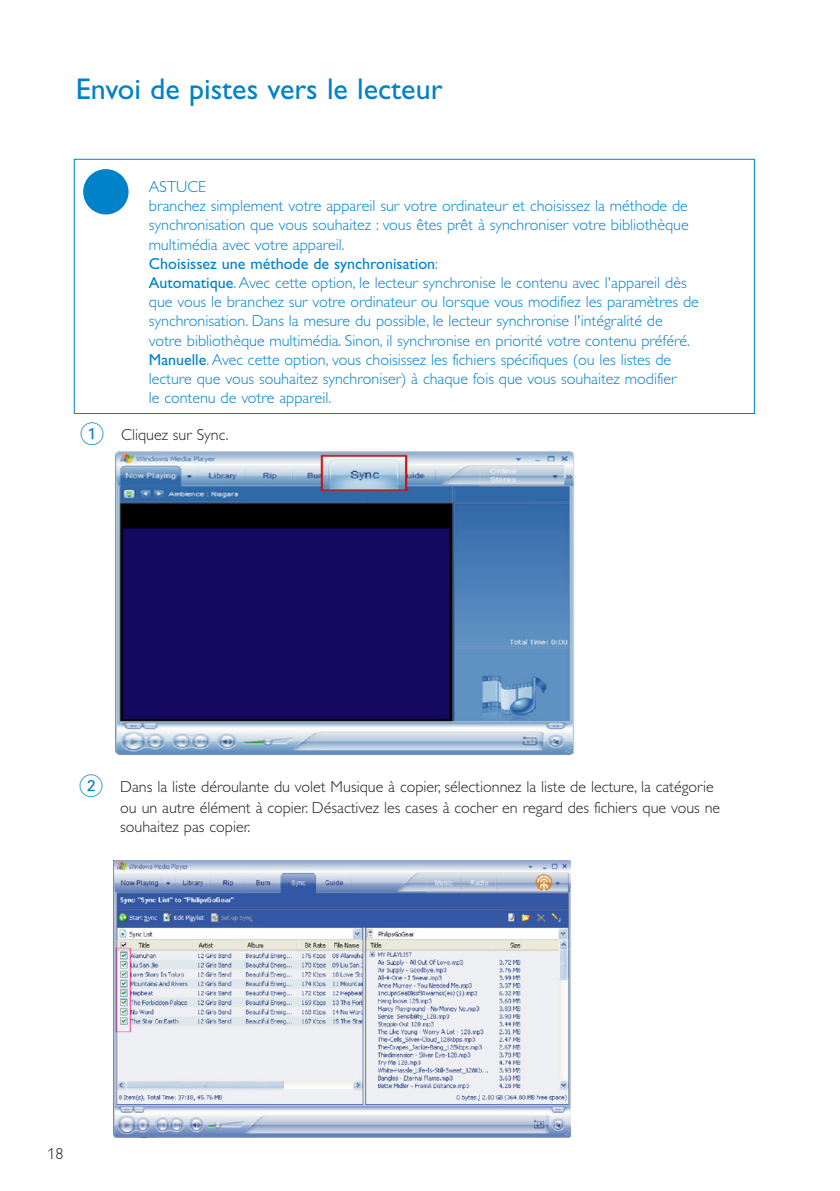
<style>
.page{position:relative;width:840px;height:1191px;background:#fff}
.page>*{position:absolute;margin:0;border:0;box-sizing:border-box;transform-origin:0 0}
.t1{font:30px "Gill Alt One";color:#0082c8}
.t2{font:300 16px/19.2px "Gill Alt One";color:#0082c8}
.t3{font:300 16px/21px "Gill Alt One";color:#231f20}
.s1{font-weight:400}
.s2{font-family:"Audio One 1";font-weight:400;font-size:24px;color:#0082c8}
</style>
<div class="page">
<div style="left:74px;top:159px;width:680px;height:255px;border:1px solid #0082c8"></div>
<div style="left:83px;top:169px;width:45px;height:45px;background:#0082c8;border-radius:50%"></div>
<img style="left:116px;top:451px;width:459px;height:304px">
<img style="left:114px;top:860px;width:456px;height:277px">
<h1 class="t1" style="left:76px;top:77px;width:368px">Envoi de pistes vers le lecteur</h1>
<p class="t2" style="left:149px;top:178px;width:551px">ASTUCE<br>branchez simplement votre appareil sur votre ordinateur et choisissez la méthode de synchronisation que vous souhaitez : vous êtes prêt à synchroniser votre bibliothèque multimédia avec votre appareil.<br><span class="s1">Choisissez une méthode de synchronisation</span>:<br><span class="s1">Automatique</span>. Avec cette option, le lecteur synchronise le contenu avec l'appareil dès que vous le branchez sur votre ordinateur ou lorsque vous modifiez les paramètres de synchronisation. Dans la mesure du possible, le lecteur synchronise l'intégralité de votre bibliothèque multimédia. Sinon, il synchronise en priorité votre contenu préféré.<br><span class="s1">Manuelle</span>. Avec cette option, vous choisissez les fichiers spécifiques (ou les listes de lecture que vous souhaitez synchroniser) à chaque fois que vous souhaitez modifier<br>le contenu de votre appareil.</p>
<p class="t3" style="left:81px;top:426px;width:149px"><span class="s2">1</span> Cliquez sur Sync.</p>
<p class="t3" style="left:120px;top:777px;width:601px;text-indent:-40px"><span class="s2">2</span> Dans la liste déroulante du volet Musique à copier, sélectionnez la liste de lecture, la catégorie ou un autre élément à copier. Désactivez les cases à cocher en regard des fichiers que vous ne</p>
<p class="t3" style="left:120px;top:818px;width:132px">souhaitez pas copier.</p>
<p class="t3" style="left:47px;top:1144px;width:17px">18</p>
</div>
